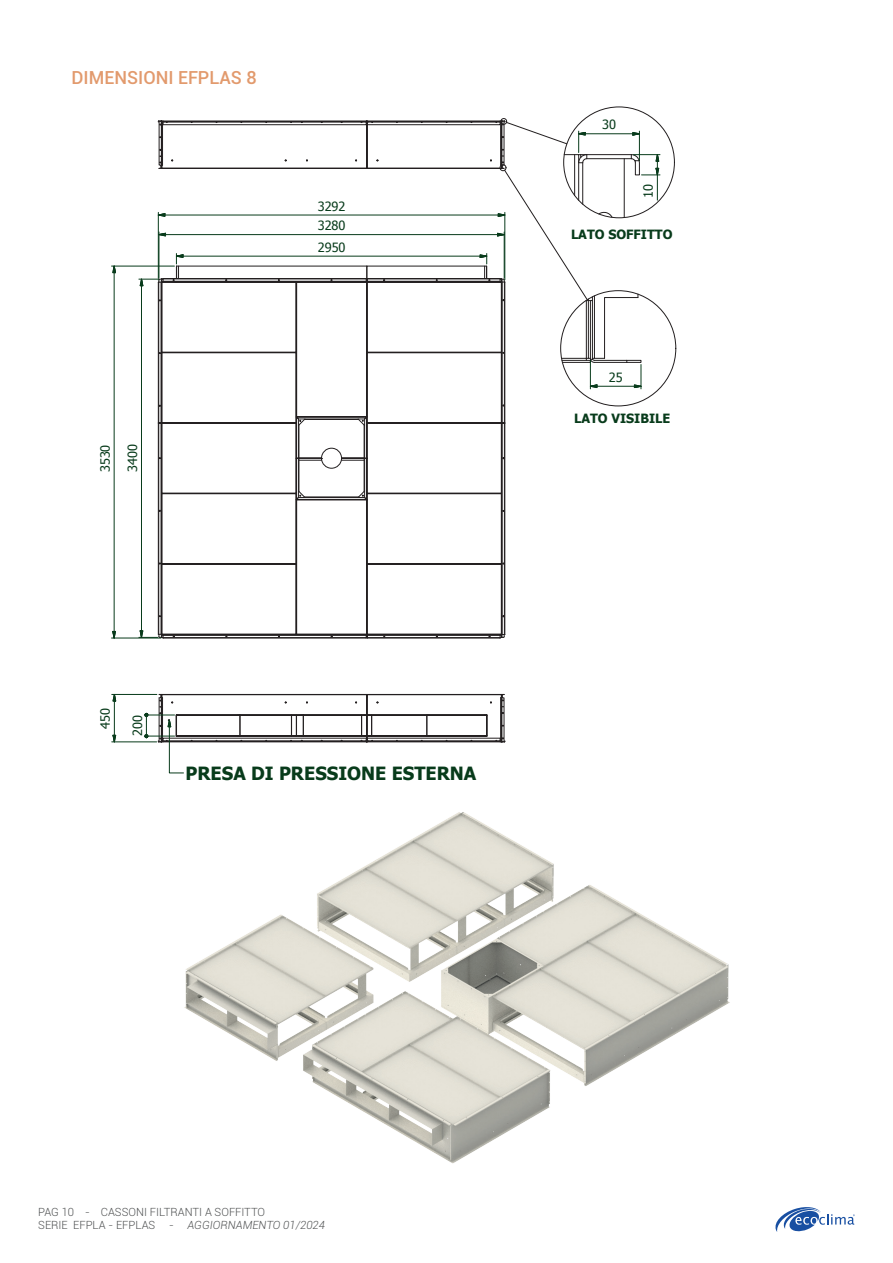
<style>
.page{position:relative;width:893px;height:1263px;background:#fff}
.page>*{position:absolute;margin:0;border:0;box-sizing:border-box;transform-origin:0 0}
.t1{font:700 18.15px "Tahoma";color:#083b1b}
.t2{font:500 18px "Roboto";color:#e29a6d}
.t3{font:12.75px "Tahoma";letter-spacing:-.005em;color:#083b1b}
.t4{font:700 12.75px "Tahoma";color:#083b1b}
.t5{font:300 11.25px/13.5px "Roboto";color:#505253}
.s1{font-style:italic}
</style>
<div class="page">
<svg style="left:775px;top:1207px;width:80px;height:25px"></svg>
<svg style="left:111px;top:106px;width:566px;height:668px"></svg>
<svg style="left:158px;top:694px;width:347px;height:79px"></svg>
<svg style="left:144px;top:713px;width:5px;height:25px"></svg>
<hr style="left:144px;top:736px;width:31px;height:1px;background:#083b1b">
<hr style="left:144px;top:715px;width:31px;height:1px;background:#083b1b">
<svg style="left:113px;top:693px;width:3px;height:8px"></svg>
<svg style="left:113px;top:733px;width:3px;height:9px"></svg>
<hr style="left:114px;top:701px;width:1px;height:34px;background:#083b1b">
<hr style="left:112px;top:742px;width:45px;height:1px;background:#083b1b">
<hr style="left:112px;top:694px;width:45px;height:1px;background:#083b1b">
<hr style="left:141px;top:286px;width:1px;height:345px;background:#083b1b">
<svg style="left:139px;top:628px;width:25px;height:11px"></svg>
<svg style="left:113px;top:629px;width:3px;height:9px"></svg>
<svg style="left:113px;top:265px;width:3px;height:8px"></svg>
<hr style="left:114px;top:273px;width:1px;height:358px;background:#083b1b">
<hr style="left:112px;top:638px;width:49px;height:1px;background:#083b1b">
<hr style="left:112px;top:266px;width:62px;height:1px;background:#083b1b">
<svg style="left:139px;top:118px;width:521px;height:271px"></svg>
<img style="left:184px;top:812px;width:546px;height:352px">
<h2 class="t2" style="left:72px;top:65px;width:187px">DIMENSIONI EFPLAS 8</h2>
<p class="t3" style="left:318px;top:197px;width:29px">3292</p>
<p class="t3" style="left:318px;top:217px;width:29px">3280</p>
<p class="t3" style="left:318px;top:239px;width:29px">2950</p>
<p class="t3" style="left:97px;top:472px;width:29px;rotate:-90deg">3530</p>
<p class="t3" style="left:124px;top:472px;width:29px;rotate:-90deg">3400</p>
<p class="t3" style="left:97px;top:728px;width:22px;rotate:-90deg">450</p>
<p class="t3" style="left:129px;top:736px;width:22px;rotate:-90deg">200</p>
<h1 class="t1" style="left:185px;top:760px;width:292px">PRESA DI PRESSIONE ESTERNA</h1>
<p class="t3" style="left:602px;top:116px;width:15px">30</p>
<p class="t3" style="left:640px;top:198px;width:15px;rotate:-90deg">10</p>
<p class="t4" style="left:571px;top:225px;width:103px">LATO SOFFITTO</p>
<p class="t3" style="left:609px;top:369px;width:15px">25</p>
<p class="t4" style="left:574px;top:410px;width:98px">LATO VISIBILE</p>
<p class="t5" style="left:38px;top:1204px;width:288px">PAG 10 - CASSONI FILTRANTI A SOFFITTO<br>SERIE EFPLA - EFPLAS - <span class="s1">AGGIORNAMENTO 01/2024</span></p>
</div>
